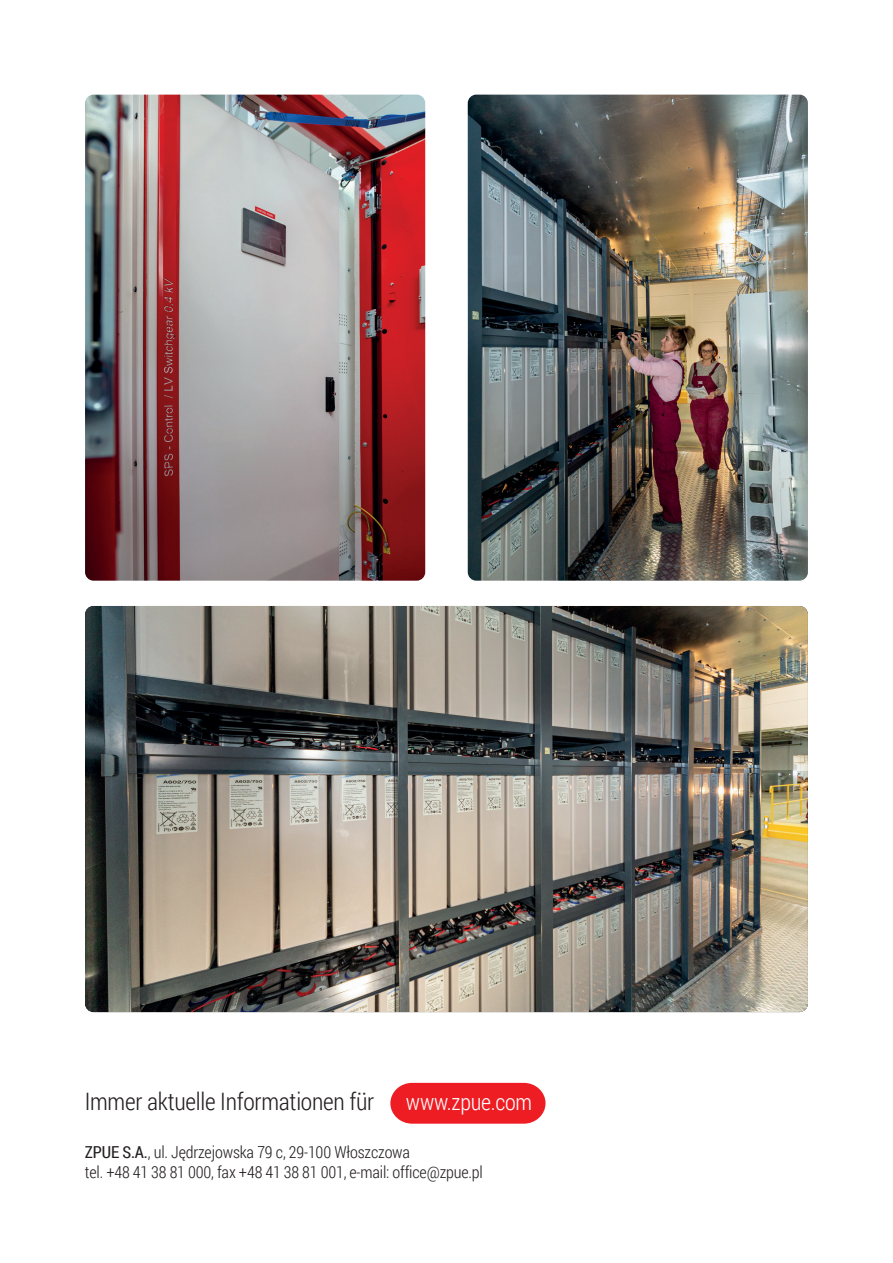
<style>
.page{position:relative;width:893px;height:1263px;background:#fff}
.page>*{position:absolute;margin:0;border:0;box-sizing:border-box;transform-origin:0 0}
.t1{font:300 24px "Roboto Condensed";letter-spacing:-.01em;color:#231f20}
.t2{font:300 22.5px "Roboto Condensed";letter-spacing:-.01em;color:#fff}
.t3{font:300 16.5px/19.8px "Roboto Condensed";letter-spacing:-.01em;color:#231f20}
.s1{font-weight:400}
</style>
<div class="page">
<img style="left:85px;top:95px;width:340px;height:486px">
<img style="left:468px;top:95px;width:340px;height:486px">
<svg style="left:390px;top:1083px;width:155px;height:41px;background:#ef2c31"></svg>
<img style="left:85px;top:606px;width:723px;height:406px">
<h1 class="t1" style="left:85px;top:1085px;width:291px">Immer aktuelle Informationen für</h1>
<h2 class="t2" style="left:406px;top:1087px;width:128px">www.zpue.com</h2>
<p class="t3" style="left:85px;top:1142px;width:400px"><span class="s1">ZPUE S.A.</span>, ul. Jędrzejowska 79 c, 29-100 Włoszczowa<br>tel. +48 41 38 81 000, fax +48 41 38 81 001, e-mail: office@zpue.pl</p>
</div>
